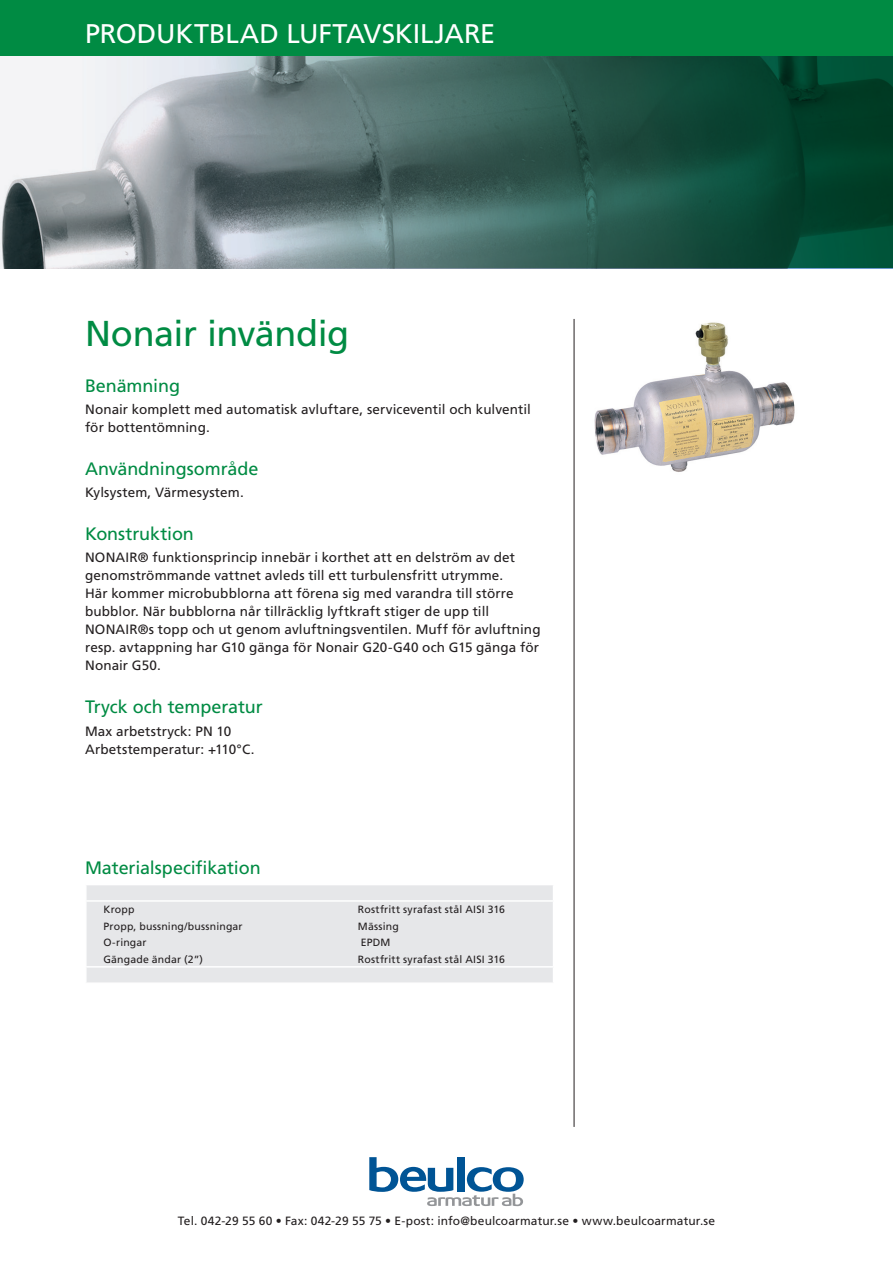
<style>
.page{position:relative;width:893px;height:1263px;background:#fff}
.page>*{position:absolute;margin:0;border:0;box-sizing:border-box;transform-origin:0 0}
.Artikelgrupp{font:36px "Frutiger LT Std";letter-spacing:-.015em;color:#008b43}
.Produktgruppsrubrik{font:27px "Frutiger";letter-spacing:-.005em;color:#fff}
.Mellanrubrik{font:18px "Frutiger LT Std";letter-spacing:-.005em;color:#008b43}
.Materialspecrubrik{font:18px "Frutiger LT Std";letter-spacing:-.005em;color:#008b43}
.Brödtext{font:13.5px/18px "Frutiger LT Std";letter-spacing:.01em;color:#231f20}
.t1{font:12px "Frutiger LT Std";letter-spacing:.01em;color:#231f20}
.MaterialspecText{font:10.5px "Frutiger LT Std";letter-spacing:.02em;color:#231f20}
</style>
<div class="page">
<svg style="left:0;top:55px;width:893px;height:213px;background:#5d7d77"></svg>
<div style="left:0;top:0;width:893px;height:55px;background:#008b43"></div>
<svg style="left:369px;top:1157px;width:155px;height:49px"></svg>
<hr style="left:574px;top:319px;width:1px;height:808px;background:#231f20">
<div style="left:87px;top:885px;width:466px;height:97px;background:#e6e7e9"></div>
<svg style="left:86px;top:885px;width:1px;height:15px"></svg>
<hr style="left:85px;top:900px;width:469px;height:2px;background:#fff">
<hr style="left:85px;top:966px;width:469px;height:1px;background:#fff">
<svg style="left:86px;top:968px;width:1px;height:14px"></svg>
<img style="left:594px;top:322px;width:201px;height:150px">
<p class="Produktgruppsrubrik" style="left:85px;top:18px;width:412px">PRODUKTBLAD LU FTAVSKILJARE</p>
<p class="Artikelgrupp" style="left:85px;top:312px;width:266px">Nonair invändig</p>
<p class="Mellanrubrik" style="left:85px;top:375px;width:96px">Benämning</p>
<p class="Brödtext" style="left:85px;top:401px;width:447px">Nonair komplett med automatisk avluftare, serviceventil och kulventil för bottentömning.</p>
<p class="Mellanrubrik" style="left:85px;top:458px;width:175px">Användningsområde</p>
<p class="Brödtext" style="left:85px;top:484px;width:160px">Kylsystem, Värmesystem.</p>
<p class="Mellanrubrik" style="left:85px;top:523px;width:110px">Konstruktion</p>
<p class="Brödtext" style="left:85px;top:549px;width:432px">NONAIR® funktionsprincip innebär i korthet att en delström av det</p>
<p class="Brödtext" style="left:85px;top:567px;width:420px">genomströmmande vattnet avleds till ett turbulensfritt utrymme.</p>
<p class="Brödtext" style="left:85px;top:585px;width:457px">Här kommer microbubblorna att förena sig med varandra till större bubblor. När bubblorna når tillräcklig lyftkraft stiger de upp till NONAIR®s topp och ut genom avluftningsventilen. Muff för avluftning resp. avtappning har G10 gänga för Nonair G20-G40 och G15 gänga för Nonair G50.</p>
<p class="Mellanrubrik" style="left:85px;top:696px;width:179px">Tryck och temperatur</p>
<p class="Brödtext" style="left:85px;top:722px;width:148px">Max arbetstryck: PN 10</p>
<p class="Brödtext" style="left:85px;top:740px;width:171px">Arbetstemperatur: +110°C.</p>
<p class="Materialspecrubrik" style="left:85px;top:857px;width:177px">Materialspecifikation</p>
<p class="MaterialspecText" style="left:104px;top:903px;width:33px">Kropp</p>
<p class="MaterialspecText" style="left:358px;top:903px;width:148px">Rostfritt syrafast stål AISI 316</p>
<p class="MaterialspecText" style="left:104px;top:920px;width:141px">Propp, bussning/bussningar</p>
<p class="MaterialspecText" style="left:358px;top:920px;width:42px">Mässing</p>
<p class="MaterialspecText" style="left:104px;top:936px;width:45px">O-ringar</p>
<p class="MaterialspecText" style="left:361px;top:936px;width:31px">EPDM</p>
<p class="MaterialspecText" style="left:104px;top:953px;width:101px">Gängade ändar (2”)</p>
<p class="MaterialspecText" style="left:358px;top:953px;width:148px">Rostfritt syrafast stål AISI 316</p>
<p class="t1" style="left:178px;top:1214px;width:539px">Tel. 042-29 55 60 • Fax: 042-29 55 75 • E-post: info@beulcoarmatur.se • www.beulcoarmatur.se</p>
</div>
